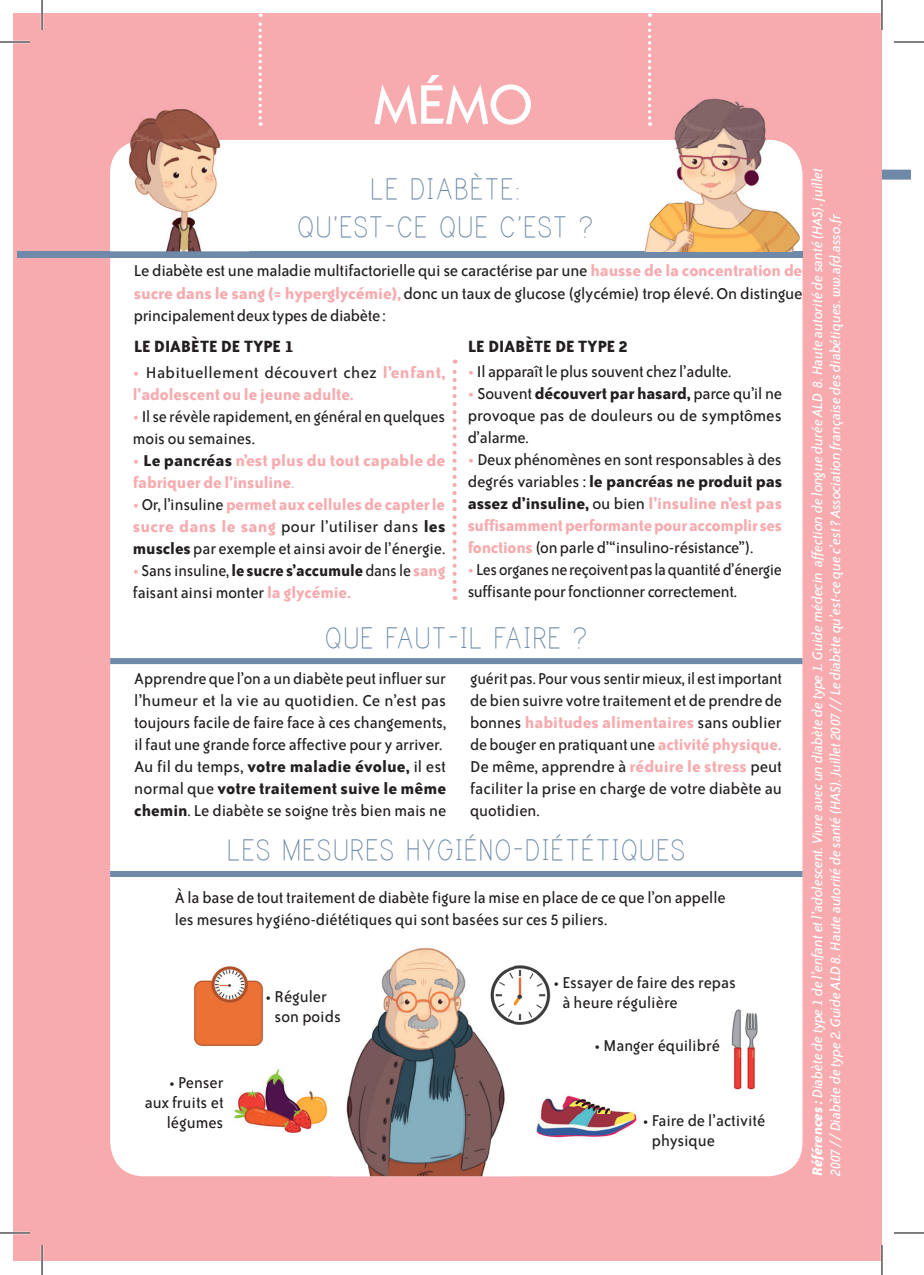
<style>
.page{position:relative;width:924px;height:1275px;background:#fff}
.page>*{position:absolute;margin:0;border:0;box-sizing:border-box;transform-origin:0 0}
.t1{font:500 56px "Itc Kabel";color:#fff}
.t2{font:34px/38px "Print Clearly";color:#6e8aa8;text-align:center}
.t3{font:700 18.8px "Bailey Sans ITC";color:#231f20}
.t4{font:18px/22px "Bailey Sans ITC";letter-spacing:-.005em;color:#231f20}
.t5{font:700 18px/22px "Bailey Sans ITC";letter-spacing:-.005em;color:#f7abaf}
.t6{font:italic 16px/18px "Bailey Sans ITC";letter-spacing:-.01em;color:#fff}
.s1{font-weight:700;color:#f7abaf}
.s2{font-weight:400;font-size:20px}
.s3{font-weight:400;color:#231f20}
.s4{font-size:20px;color:#f7abaf}
.s5{color:#231f20}
.s6{font-weight:400}
.s7{font-weight:700}
</style>
<div class="page">
<div style="left:14px;top:14px;width:867px;height:1247px;background:#f7abaf"></div>
<div style="left:110px;top:140px;width:692px;height:1036px;background:#fff;border-radius:34px"></div>
<div style="left:881px;top:170px;width:28px;height:10px;background:#6e8aa8"></div>
<img style="left:346px;top:947px;width:159px;height:229px">
<div style="left:17px;top:251px;width:785px;height:6px;background:#6e8aa8"></div>
<div style="left:110px;top:871px;width:692px;height:6px;background:#6e8aa8"></div>
<img style="left:194px;top:966px;width:69px;height:79px">
<img style="left:731px;top:1009px;width:27px;height:81px">
<img style="left:234px;top:1069px;width:94px;height:65px">
<img style="left:536px;top:1095px;width:101px;height:43px">
<img style="left:486px;top:947px;width:65px;height:89px">
<svg style="left:258px;top:14px;width:3px;height:112px"></svg>
<svg style="left:648px;top:14px;width:3px;height:112px"></svg>
<svg style="left:452px;top:359px;width:4px;height:231px"></svg>
<div style="left:110px;top:658px;width:692px;height:6px;background:#6e8aa8"></div>
<img style="left:674px;top:98px;width:92px;height:42px">
<img style="left:644px;top:140px;width:155px;height:112px">
<img style="left:130px;top:109px;width:89px;height:31px">
<img style="left:110px;top:140px;width:111px;height:111px">
<hr style="left:0;top:41px;width:30px;height:2px;background:#fff">
<hr style="left:0;top:1231px;width:30px;height:3px;background:#fff">
<hr style="left:41px;top:0;width:2px;height:30px;background:#fff">
<hr style="left:41px;top:1245px;width:2px;height:30px;background:#fff">
<hr style="left:880px;top:0;width:2px;height:30px;background:#fff">
<hr style="left:880px;top:1245px;width:2px;height:30px;background:#fff">
<hr style="left:0;top:42px;width:30px;height:1px;background:#000">
<hr style="left:893px;top:42px;width:30px;height:1px;background:#000">
<hr style="left:0;top:1232px;width:30px;height:1px;background:#000">
<hr style="left:893px;top:1232px;width:30px;height:1px;background:#000">
<hr style="left:42px;top:0;width:1px;height:30px;background:#000">
<hr style="left:42px;top:1245px;width:1px;height:30px;background:#000">
<hr style="left:881px;top:0;width:1px;height:30px;background:#000">
<hr style="left:881px;top:1245px;width:1px;height:30px;background:#000">
<h1 class="t1" style="left:373px;top:72px;width:160px">MÉMO</h1>
<h2 class="t2" style="left:296px;top:169px;width:299px">LE DIABÈTE:<br>QU’EST-CE QUE C’EST ?</h2>
<p class="t4" style="left:134px;top:260px;width:670px;text-align:justify">Le diabète est une maladie multifactorielle qui se caractérise par une <span class="s1">hausse de la concentration de sucre dans le sang (= hyperglycémie),</span> donc un taux de glucose (glycémie) trop élevé. On distingue principalement deux types de diabète :</p>
<p class="t3" style="left:134px;top:336px;width:161px">LE DIABÈTE DE TYPE 1</p>
<p class="t5" style="left:133px;top:361px;width:314px"><span class="s2">•</span> <span class="s3">Habituellement découvert chez</span> l’enfant, l’adolescent ou le jeune adulte.</p>
<p class="t4" style="left:133px;top:405px;width:314px"><span class="s4">•</span>Il se révèle rapidement, en général en quelques mois ou semaines.</p>
<p class="t5" style="left:133px;top:449px;width:314px"><span class="s2">•</span> <span class="s5">Le pancréas</span> n’est plus du tout capable de fabriquer de l’insuline<span class="s6">.</span></p>
<p class="t4" style="left:133px;top:493px;width:314px;text-align:justify"><span class="s4">•</span>Or, l’insuline <span class="s1">permet aux cellules de capter le sucre dans le sang</span> pour l’utiliser dans <span class="s7">les muscles</span> par exemple et ainsi avoir de l’énergie.</p>
<p class="t4" style="left:133px;top:559px;width:314px"><span class="s4">•</span> Sans insuline, <span class="s7">le sucre s’accumule</span> dans le <span class="s1">sang </span>faisant ainsi monter<span class="s1">la glycémie.</span></p>
<p class="t3" style="left:467px;top:336px;width:161px">LE DIABÈTE DE TYPE 2</p>
<p class="t4" style="left:467px;top:361px;width:265px"><span class="s4">•</span> Il apparaît le plus souvent chez l’adulte.</p>
<p class="t4" style="left:467px;top:383px;width:316px;text-align:justify"><span class="s4">•</span> Souvent <span class="s7">découvert par hasard,</span> parce qu’il ne provoque pas de douleurs ou de symptômes d’alarme.</p>
<p class="t4" style="left:467px;top:449px;width:316px;text-align:justify"><span class="s4">•</span> Deux phénomènes en sont responsables à des degrés variables : <span class="s7">le pancréas ne produit pas assez d’insuline,</span> ou bien <span class="s1">l’insuline n’est pas suffisamment performante pour accomplir ses fonctions</span> (on parle d’“insulino-résistance”).</p>
<p class="t4" style="left:467px;top:559px;width:315px"><span class="s4">•</span> Les organes ne reçoivent pas la quantité d’énergie suffisante pour fonctionner correctement.</p>
<h2 class="t2" style="left:324px;top:618px;width:265px">QUE FAUT-IL FAIRE ?</h2>
<p class="t4" style="left:134px;top:667px;width:313px">Apprendre que l’on a un diabète peut influer sur l’humeur et la vie au quotidien. Ce n’est pas toujours facile de faire face à ces changements, il faut une grande force affective pour y arriver.<br>Au fil du temps, <span class="s7">votre maladie évolue,</span> il est normal que <span class="s7">votre traitement suive le même chemin</span>. Le diabète se soigne très bien mais ne</p>
<p class="t4" style="left:470px;top:667px;width:313px;text-align:justify">guérit pas. Pour vous sentir mieux, il est important de bien suivre votre traitement et de prendre de bonnes <span class="s1">habitudes alimentaires</span> sans oublier de bouger en pratiquant une <span class="s1">activité physique.<br></span>De même, apprendre à <span class="s1">réduire le stress</span> peut faciliter la prise en charge de votre diabète au quotidien.</p>
<h2 class="t2" style="left:226px;top:831px;width:461px">LES MESURES HYGIÉNO-DIÉTÉTIQUES</h2>
<p class="t4" style="left:175px;top:887px;width:552px">À la base de tout traitement de diabète figure la mise en place de ce que l’on appelle les mesures hygiéno-diététiques qui sont basées sur ces 5 piliers.</p>
<p class="t4" style="left:145px;top:1072px;width:80px;line-height:20px;text-align:right">• Penser aux fruits et légumes</p>
<p class="t4" style="left:274px;top:987px;width:68px;line-height:20px;text-indent:-9px">• Réguler son poids</p>
<p class="t4" style="left:562px;top:973px;width:175px;line-height:20px;text-indent:-9px">• Essayer de faire des repas à heure régulière</p>
<p class="t4" style="left:594px;top:1034px;width:127px">• Manger équilibré</p>
<p class="t4" style="left:651px;top:1111px;width:115px;line-height:20px;text-indent:-9px">• Faire de l’activité physique</p>
<p class="t6" style="left:808px;top:1176px;width:1010px;rotate:-90deg"><span class="s7">Références :</span> Diabète de type 1 de l’enfant et l’adolescent. Vivre avec un diabète de type 1. Guide médecin affection de longue durée ALD 8. Haute autorité de santé (HAS). juillet<br>2007 // Diabète de type 2. Guide ALD 8. Haute autorité de santé (HAS). Juillet 2007 // Le diabète qu’est-ce que c’est ? Association française des diabétiques. ww.afd.asso.fr</p>
</div>
